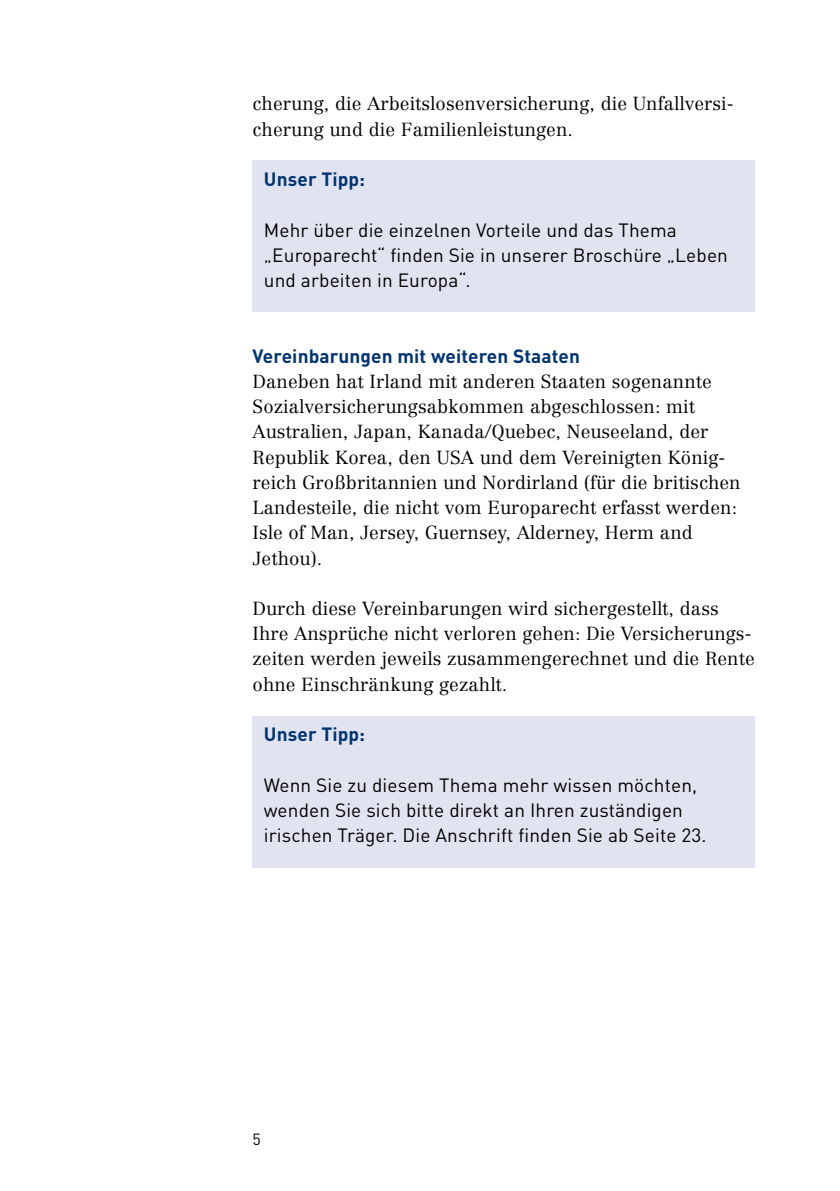
<style>
.page{position:relative;width:840px;height:1191px;background:#fff}
.page>*{position:absolute;margin:0;border:0;box-sizing:border-box;transform-origin:0 0}
.t1{font:19px/25.2px "DIN Pro";letter-spacing:.005em;color:#000}
.t2{font:700 19px "DIN Pro";letter-spacing:.005em;color:#003472}
.t3{font:300 18.6px/25.2px "Centennial LT Pro";letter-spacing:.005em;color:#000}
.t4{font:16px "DIN Pro";color:#000}
</style>
<div class="page">
<div style="left:252px;top:161px;width:502px;height:151px;background:#e2e3f0"></div>
<div style="left:252px;top:716px;width:502px;height:151px;background:#e2e3f0"></div>
<p class="t3" style="left:252px;top:91px;width:482px">cherung, die Arbeitslosenversicherung, die Unfallversi&shy;cherung und die Familienleistungen.</p>
<h3 class="t2" style="left:264px;top:163px;width:103px">Unser Tipp:</h3>
<p class="t1" style="left:264px;top:215px;width:465px">Mehr über die einzelnen Vorteile und das Thema „Europarecht“ finden Sie in unserer Broschüre „Leben und arbeiten in Europa“.</p>
<h3 class="t2" style="left:252px;top:340px;width:328px">Vereinbarungen mit weiteren Staaten</h3>
<p class="t3" style="left:252px;top:369px;width:489px">Daneben hat Irland mit anderen Staaten sogenannte Sozialversicherungsabkommen abgeschlossen: mit Australien, Japan, Kanada/Quebec, Neuseeland, der Republik Korea, den USA und dem Vereinigten König&shy;reich Großbritannien und Nordirland (für die britischen Landesteile, die nicht vom Europarecht erfasst werden:<br>Isle of Man, Jersey, Guernsey, Alderney, Herm and Jethou).</p>
<p class="t3" style="left:252px;top:596px;width:503px">Durch diese Vereinbarungen wird sichergestellt, dass Ihre Ansprüche nicht verloren gehen: Die Versicherungs&shy;zeiten werden jeweils zusammengerechnet und die Rente ohne Einschränkung gezahlt.</p>
<h3 class="t2" style="left:264px;top:718px;width:103px">Unser Tipp:</h3>
<p class="t1" style="left:264px;top:770px;width:444px">Wenn Sie zu diesem Thema mehr wissen möchten, wenden Sie sich bitte direkt an Ihren zuständigen irischen Träger. Die Anschrift finden Sie ab Seite 23.</p>
<p class="t4" style="left:252px;top:1126px;width:10px">5</p>
</div>
